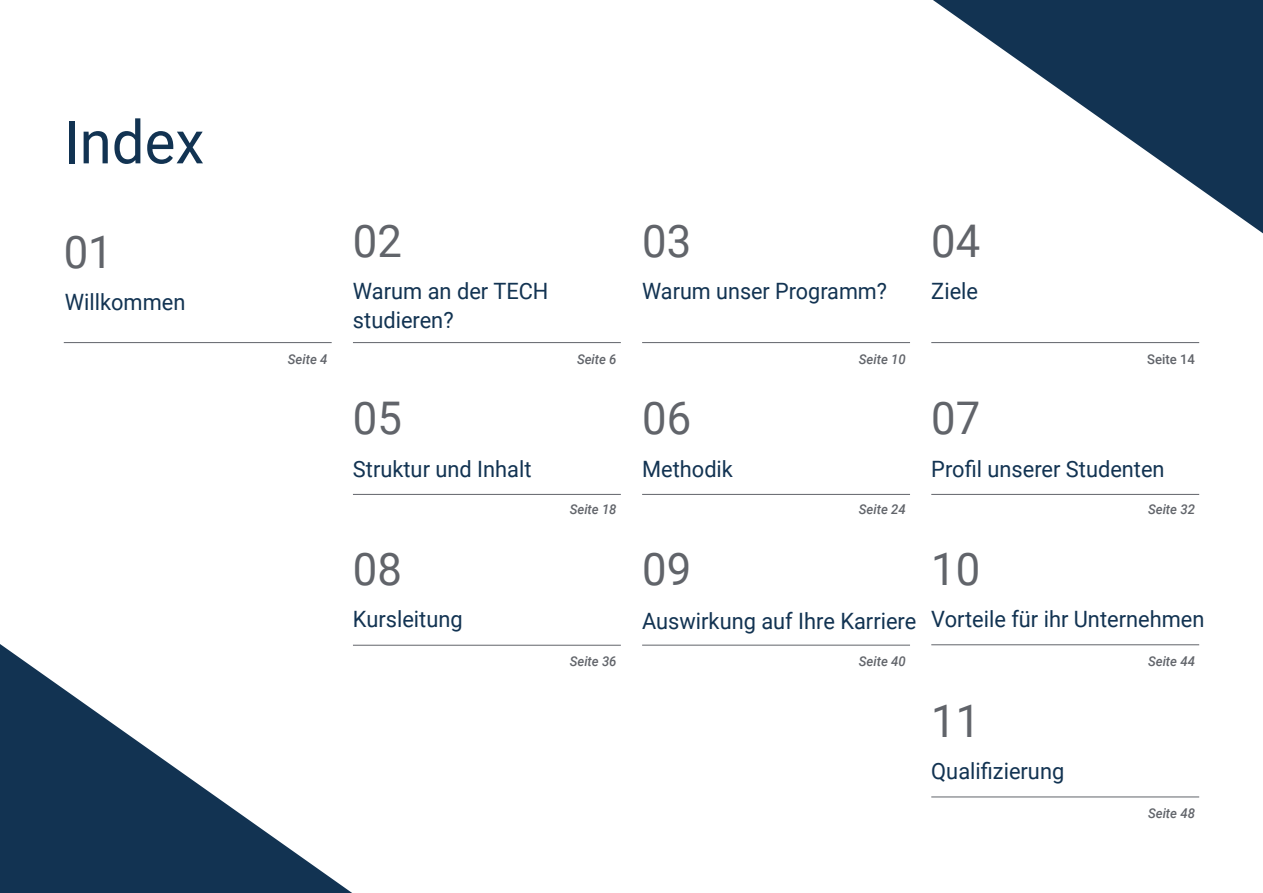
<style>
.page{position:relative;width:1263px;height:893px;background:#fff}
.page>*{position:absolute;margin:0;border:0;box-sizing:border-box;transform-origin:0 0}
.t1{font:60px "Roboto";color:#123352}
.t2{font:45px "Roboto";color:#61646a}
.t3{font:22.5px/28.5px "Roboto";color:#123352}
.t4{font:22.5px "Roboto";color:#123352;scale:.96 1}
.t5{font:italic 500 13.5px "Roboto";color:#61646a}
.t6{font:500 13.5px "Roboto";color:#61646a}
</style>
<div class="page">
<svg style="left:0;top:644px;width:352px;height:249px"></svg>
<svg style="left:933px;top:0;width:330px;height:233px"></svg>
<hr style="left:64px;top:342px;width:268px;height:1px;background:#61646a">
<hr style="left:353px;top:494px;width:268px;height:1px;background:#61646a">
<hr style="left:353px;top:645px;width:268px;height:1px;background:#61646a">
<hr style="left:353px;top:342px;width:268px;height:1px;background:#61646a">
<hr style="left:642px;top:494px;width:268px;height:1px;background:#61646a">
<hr style="left:642px;top:645px;width:268px;height:1px;background:#61646a">
<hr style="left:931px;top:644px;width:268px;height:1px;background:#61646a">
<hr style="left:931px;top:797px;width:268px;height:1px;background:#61646a">
<hr style="left:642px;top:342px;width:268px;height:1px;background:#61646a">
<hr style="left:931px;top:494px;width:268px;height:1px;background:#61646a">
<hr style="left:931px;top:342px;width:268px;height:1px;background:#61646a">
<h1 class="t1" style="left:64px;top:100px;width:142px">Index</h1>
<h2 class="t2" style="left:64px;top:220px;width:51px">01</h2>
<h2 class="t2" style="left:353px;top:209px;width:51px">02</h2>
<h2 class="t2" style="left:642px;top:210px;width:51px">03</h2>
<h2 class="t2" style="left:931px;top:210px;width:51px">04</h2>
<p class="t3" style="left:65px;top:287px;width:122px">Willkommen</p>
<p class="t3" style="left:353px;top:276px;width:197px">Warum an der TECH studieren?</p>
<p class="t4" style="left:642px;top:275px;width:257px">Warum unser Programm?</p>
<p class="t3" style="left:931px;top:276px;width:48px">Ziele</p>
<p class="t5" style="left:288px;top:349px;width:41px">Seite 4</p>
<p class="t5" style="left:577px;top:349px;width:41px">Seite 6</p>
<p class="t5" style="left:859px;top:349px;width:48px">Seite 10</p>
<p class="t6" style="left:1147px;top:349px;width:49px">Seite 14</p>
<h2 class="t2" style="left:353px;top:387px;width:51px">05</h2>
<h2 class="t2" style="left:642px;top:387px;width:51px">06</h2>
<h2 class="t2" style="left:931px;top:387px;width:51px">07</h2>
<p class="t3" style="left:353px;top:453px;width:180px">Struktur und Inhalt</p>
<p class="t3" style="left:642px;top:453px;width:92px">Methodik</p>
<p class="t3" style="left:931px;top:453px;width:235px">Profil unserer Studenten</p>
<p class="t5" style="left:570px;top:500px;width:48px">Seite 18</p>
<p class="t5" style="left:859px;top:500px;width:48px">Seite 24</p>
<p class="t5" style="left:1148px;top:500px;width:48px">Seite 32</p>
<h2 class="t2" style="left:353px;top:538px;width:51px">08</h2>
<h2 class="t2" style="left:642px;top:538px;width:51px">09</h2>
<h2 class="t2" style="left:931px;top:538px;width:51px">10</h2>
<p class="t3" style="left:353px;top:604px;width:111px">Kursleitung</p>
<p class="t3" style="left:931px;top:604px;width:275px">Vorteile für ihr Unternehmen</p>
<p class="t3" style="left:642px;top:606px;width:276px">Auswirkung auf Ihre Karriere</p>
<p class="t5" style="left:570px;top:652px;width:48px">Seite 36</p>
<p class="t5" style="left:859px;top:652px;width:48px">Seite 40</p>
<p class="t5" style="left:1148px;top:652px;width:48px">Seite 44</p>
<h2 class="t2" style="left:931px;top:690px;width:51px">11</h2>
<p class="t3" style="left:931px;top:756px;width:134px">Qualifizierung</p>
<p class="t5" style="left:1148px;top:804px;width:48px">Seite 48</p>
</div>
